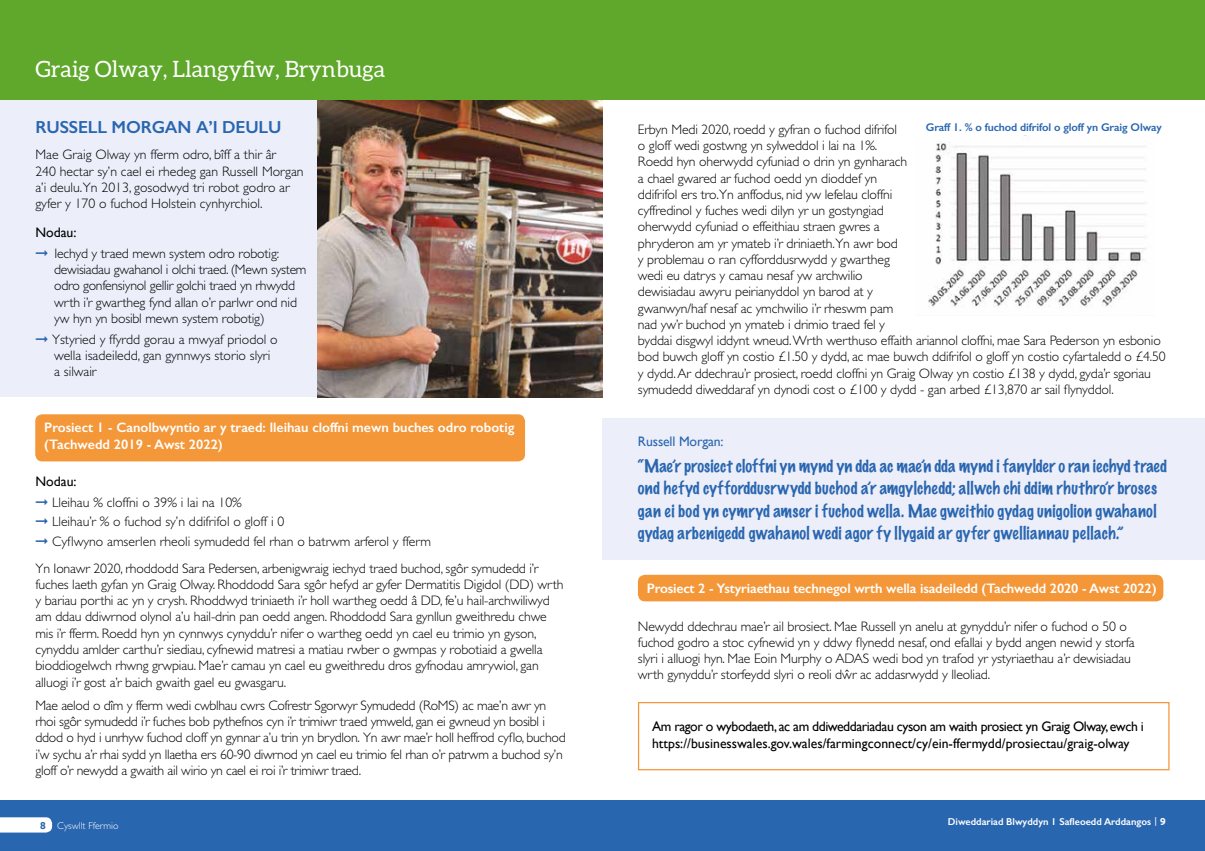
<style>
.page{position:relative;width:1205px;height:851px;background:#fff}
.page>*{position:absolute;margin:0;border:0;box-sizing:border-box;transform-origin:0 0}
.t1{font:22.5px "Aleo";color:#fff}
.t2{font:600 17.5px "Gill Sans";letter-spacing:-.01em;color:#2966b0}
.t3{font:100 16.25px/22.5px "Marker Felt";letter-spacing:.015em;color:#2966b0}
.t4{font:300 13.75px/16.2px "Gill Sans";letter-spacing:-.01em;color:#000}
.t5{font:600 13.75px/16.2px "Gill Sans";letter-spacing:-.005em;color:#fff}
.t6{font:13.75px/17.5px "Gill Sans";letter-spacing:-.02em;color:#000}
.t7{font:13.75px "Gill Sans";letter-spacing:-.01em;color:#2966b0}
.t8{font:600 11.25px "Gill Sans";letter-spacing:-.01em;color:#2966b0}
.t9{font:300 10.25px "Gill Sans";color:#fff}
.t10{font:600 10px "Gill Sans";color:#fff}
.t11{font:300 10px "Gill Sans";color:#fff}
.s1{font-weight:400}
.s2{color:#2966b0}
.s3{font-weight:700;font-size:10px}
.s4{font-size:10px}
.s5{font-family:"Calibri";font-weight:400;font-size:10px}
.s6{font-family:"Ubuntu";font-weight:700;font-size:10px}
.s7{font-family:"Ubuntu";font-weight:700;color:#2966b0}
</style>
<div class="page">
<div style="left:638px;top:574px;width:525px;height:27px;background:#f49739;border-radius:7px"></div>
<div style="left:0;top:92px;width:593px;height:305px;background:#eceef9"></div>
<div style="left:35px;top:414px;width:490px;height:47px;background:#f49739;border-radius:7px"></div>
<img style="left:317px;top:99px;width:285px;height:298px">
<div style="left:603px;top:418px;width:602px;height:142px;background:#eceef9"></div>
<div style="left:0;top:800px;width:1205px;height:50px;background:#2966b0"></div>
<svg style="left:0;top:817px;width:52px;height:15px"></svg>
<div style="left:0;top:0;width:1205px;height:99px;background:#5fa82c"></div>
<div style="left:638px;top:701px;width:531px;height:69px;border:1px solid #f49739"></div>
<img style="left:928px;top:135px;width:218px;height:173px">
<h1 class="t1" style="left:35px;top:56px;width:351px">Graig Olway, Llangyfiw, Brynbuga</h1>
<p class="t2" style="left:35px;top:117px;width:247px">RUSSELL MORGAN A’I DEULU</p>
<p class="t4" style="left:35px;top:146px;width:270px">Mae Graig Olway yn fferm odro, bîff a thir âr<br>240 hectar sy’n cael ei rhedeg gan Russell Morgan a’i deulu.Yn 2013, gosodwyd tri robot godro ar gyfer y 170 o fuchod Holstein cynhyrchiol.</p>
<p class="t4" style="left:35px;top:221px;width:245px;line-height:21px"><span class="s1">Nodau:<br></span><span class="s2">➞</span> Iechyd y traed mewn system odro robotig:</p>
<p class="t4" style="left:54px;top:261px;width:254px">dewisiadau gwahanol i olchi traed. (Mewn system odro gonfensiynol gellir golchi traed yn rhwydd wrth i’r gwartheg fynd allan o’r parlwr ond nid yw hyn yn bosibl mewn system robotig)</p>
<p class="t4" style="left:54px;top:331px;width:225px;text-indent:-19px"><span class="s2">➞</span> Ystyried y ffyrdd gorau a mwyaf priodol o wella isadeiledd, gan gynnwys storio slyri a silwair</p>
<p class="t5" style="left:44px;top:419px;width:472px">Prosiect 1 - Canolbwyntio ar y traed: lleihau cloffni mewn buches odro robotig (Tachwedd 2019 - Awst 2022)</p>
<p class="t4" style="left:35px;top:471px;width:208px;line-height:21px"><span class="s1">Nodau:<br></span><span class="s2">➞</span> Lleihau % cloffni o 39% i lai na 10%</p>
<p class="t4" style="left:35px;top:512px;width:397px;line-height:19.2px"><span class="s2">➞</span> Lleihau’r % o fuchod sy’n ddifrifol o gloff i 0<br><span class="s2">➞</span> Cyflwyno amserlen rheoli symudedd fel rhan o batrwm arferol y fferm</p>
<p class="t4" style="left:35px;top:560px;width:529px">Yn Ionawr 2020, rhoddodd Sara Pedersen, arbenigwraig iechyd traed buchod, sgôr symudedd i’r fuches laeth gyfan yn Graig Olway. Rhoddodd Sara sgôr hefyd ar gyfer Dermatitis Digidol (DD) wrth y bariau porthi ac yn y crysh. Rhoddwyd triniaeth i’r holl wartheg oedd â DD, fe’u hail-archwiliwyd am ddau ddiwrnod olynol a’u hail-drin pan oedd angen. Rhoddodd Sara gynllun gweithredu chwe mis i’r fferm. Roedd hyn yn cynnwys cynyddu’r nifer o wartheg oedd yn cael eu trimio yn gyson, cynyddu amlder carthu’r siediau, cyfnewid matresi a matiau rwber o gwmpas y robotiaid a gwella bioddiogelwch rhwng grwpiau. Mae’r camau yn cael eu gweithredu dros gyfnodau amrywiol, gan alluogi i’r gost a’r baich gwaith gael eu gwasgaru.</p>
<p class="t4" style="left:35px;top:697px;width:532px">Mae aelod o dîm y fferm wedi cwblhau cwrs Cofrestr Sgorwyr Symudedd (RoMS) ac mae’n awr yn rhoi sgôr symudedd i’r fuches bob pythefnos cyn i’r trimiwr traed ymweld, gan ei gwneud yn bosibl i ddod o hyd i unrhyw fuchod cloff yn gynnar a’u trin yn brydlon. Yn awr mae’r holl heffrod cyflo, buchod i’w sychu a’r rhai sydd yn llaetha ers 60-90 diwrnod yn cael eu trimio fel rhan o’r patrwm a buchod sy’n gloff o’r newydd a gwaith ail wirio yn cael ei roi i’r trimiwr traed.</p>
<p class="t8" style="left:926px;top:121px;width:237px">Graff 1. % o fuchod difrifol o gloff yn Graig Olway</p>
<p class="t4" style="left:638px;top:121px;width:529px">Erbyn Medi 2020, roedd y gyfran o fuchod difrifol<br>o gloff wedi gostwng yn sylweddol i lai na 1%.<br>Roedd hyn oherwydd cyfuniad o drin yn gynharach<br>a chael gwared ar fuchod oedd yn dioddef yn<br>ddifrifol ers tro.Yn anffodus, nid yw lefelau cloffni<br>cyffredinol y fuches wedi dilyn yr un gostyngiad<br>oherwydd cyfuniad o effeithiau straen gwres a<br>phryderon am yr ymateb i’r driniaeth.Yn awr bod<br>y problemau o ran cyfforddusrwydd y gwartheg<br>wedi eu datrys y camau nesaf yw archwilio<br>dewisiadau awyru peirianyddol yn barod at y<br>gwanwyn/haf nesaf ac ymchwilio i’r rheswm pam<br>nad yw’r buchod yn ymateb i drimio traed fel y<br>byddai disgwyl iddynt wneud. Wrth werthuso effaith ariannol cloffni, mae Sara Pederson yn esbonio bod buwch gloff yn costio £1.50 y dydd, ac mae buwch ddifrifol o gloff yn costio cyfartaledd o £4.50 y dydd. Ar ddechrau’r prosiect, roedd cloffni yn Graig Olway yn costio £138 y dydd, gyda’r sgoriau symudedd diweddaraf yn dynodi cost o £100 y dydd - gan arbed £13,870 ar sail flynyddol.</p>
<p class="t7" style="left:638px;top:433px;width:87px">Russell Morgan:</p>
<p class="t3" style="left:638px;top:454px;width:531px">“Mae’r prosiect cloffni yn mynd yn dda ac mae’n dda mynd i fanylder o ran iechyd traed ond hefyd cyfforddusrwydd buchod a’r amgylchedd; allwch chi ddim rhuthro’r broses gan ei bod yn cymryd amser i fuchod wella. Mae gweithio gydag unigolion gwahanol gydag arbenigedd gwahanol wedi agor fy llygaid ar gyfer gwelliannau pellach.”</p>
<p class="t5" style="left:647px;top:580px;width:511px">Prosiect 2 - Ystyriaethau technegol wrth wella isadeiledd (Tachwedd 2020 - Awst 2022)</p>
<p class="t4" style="left:638px;top:617px;width:498px">Newydd ddechrau mae’r ail brosiect. Mae Russell yn anelu at gynyddu’r nifer o fuchod o 50 o fuchod godro a stoc cyfnewid yn y ddwy flynedd nesaf, ond efallai y bydd angen newid y storfa slyri i alluogi hyn. Mae Eoin Murphy o ADAS wedi bod yn trafod yr ystyriaethau a’r dewisiadau wrth gynyddu’r storfeydd slyri o reoli dwˆ r ac addasrwydd y lleoliad.</p>
<p class="t6" style="left:652px;top:717px;width:493px">Am ragor o wybodaeth, ac am ddiweddariadau cyson am waith prosiect yn Graig Olway, ewch i https://businesswales.gov.wales/farmingconnect/cy/ein-ffermydd/prosiectau/graig-olway</p>
<p class="t9" style="left:995px;top:815px;width:172px"><span class="s3">Issue 30</span> November/December <span class="s4">2020</span> <span class="s5">|</span> <span class="s6">9</span></p>
<p class="t11" style="left:58px;top:819px;width:69px">Farming Connect</p>
<p class="t10" style="left:948px;top:815px;width:205px">Diweddariad Blwyddyn 1 Safleoedd Arddangos</p>
<p class="t11" style="left:40px;top:819px;width:80px"><span class="s7">8</span> Cyswllt Ffermio</p>
</div>
